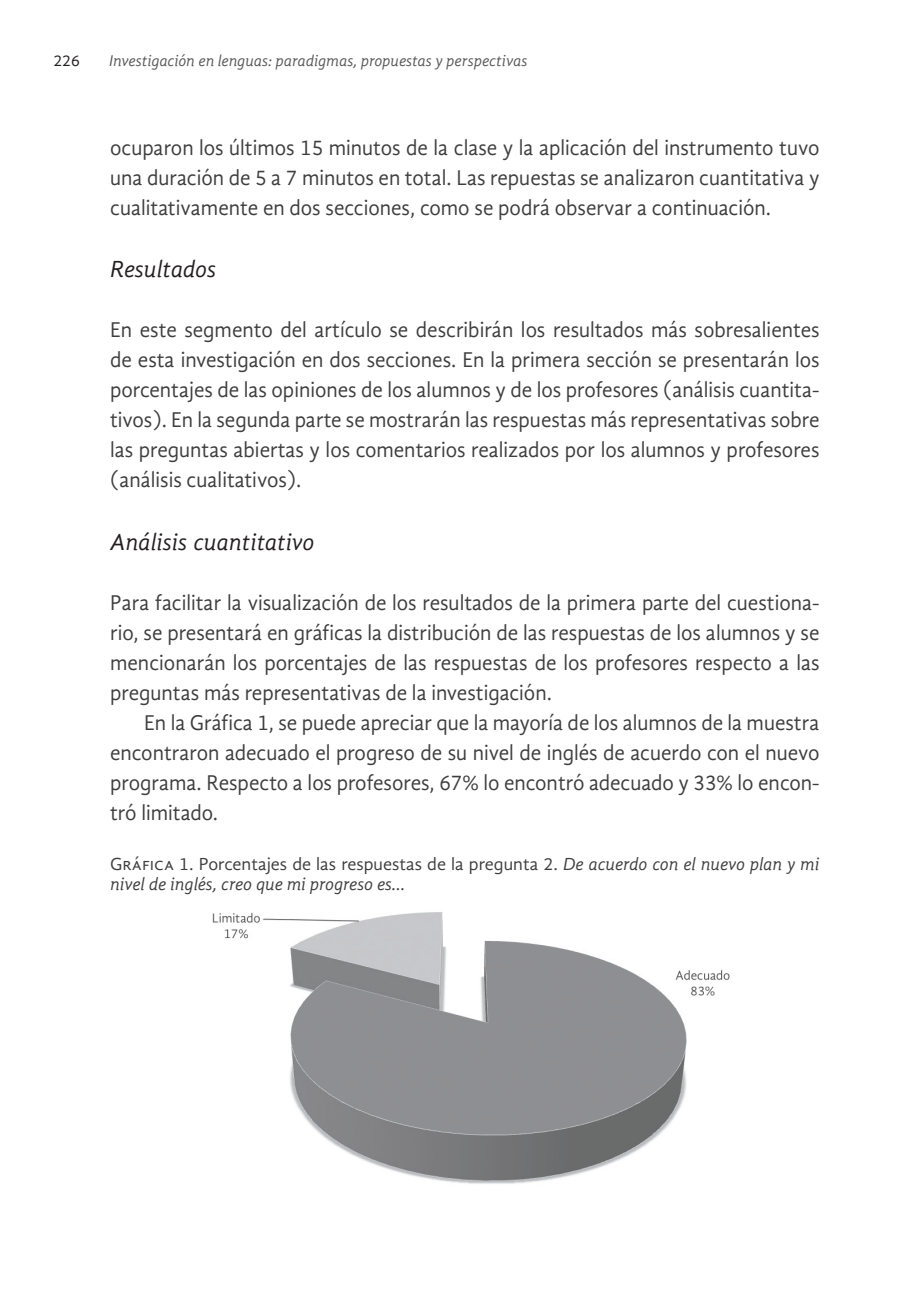
<style>
.page{position:relative;width:907px;height:1298px;background:#fff}
.page>*{position:absolute;margin:0;border:0;box-sizing:border-box;transform-origin:0 0}
._02_Subtítulo_artícu{font:italic 24px "Gandhi Sans";color:#231f20}
._01_TEXTO{font:22px/30px "Gandhi Sans";color:#3e3e3f;text-align:justify;scale:.95 1}
._05_Nota_a_pie{font:italic 18px/20px "Gandhi Sans";color:#3e3e3f}
.t1{font:italic 16px "Gandhi Sans";color:#57585a}
.t2{font:16px "Gandhi Sans";color:#231f20}
.s1{font-style:normal}
</style>
<div class="page">
<img style="left:212px;top:912px;width:518px;height:272px">
<p class="t2" style="left:53px;top:52px;width:28px">226</p>
<p class="t1" style="left:109px;top:52px;width:419px">Investigación en lenguas: paradigmas, propuestas y perspectivas</p>
<p class="_01_TEXTO" style="left:110px;top:133px;width:748px">ocuparon los últimos 15 minutos de la clase y la aplicación del instrumento tuvo una duración de 5 a 7 minutos en total. Las repuestas se analizaron cuantitativa y cualitativamente en dos secciones, como se podrá observar a continuación.</p>
<p class="_02_Subtítulo_artícu" style="left:110px;top:255px;width:107px">Resultados</p>
<p class="_01_TEXTO" style="left:110px;top:315px;width:748px">En este segmento del artículo se describirán los resultados más sobresalientes de esta investigación en dos secciones. En la primera sección se presentarán los porcentajes de las opiniones de los alumnos y de los profesores (análisis cuantita&shy;tivos). En la segunda parte se mostrarán las respuestas más representativas sobre las preguntas abiertas y los comentarios realizados por los alumnos y profesores (análisis cualitativos).</p>
<p class="_02_Subtítulo_artícu" style="left:110px;top:527px;width:205px">Análisis cuantitativo</p>
<p class="_01_TEXTO" style="left:110px;top:587px;width:748px">Para facilitar la visualización de los resultados de la primera parte del cuestiona&shy;rio, se presentará en gráficas la distribución de las respuestas de los alumnos y se mencionarán los porcentajes de las respuestas de los profesores respecto a las preguntas más representativas de la investigación.</p>
<p class="_01_TEXTO" style="left:110px;top:707px;width:747px;text-indent:34px">En la Gráfica 1, se puede apreciar que la mayoría de los alumnos de la muestra encontraron adecuado el progreso de su nivel de inglés de acuerdo con el nuevo programa. Respecto a los profesores, 67% lo encontró adecuado y 33% lo encon&shy;tró limitado.</p>
<p class="_05_Nota_a_pie" style="left:110px;top:853px;width:710px"><span class="s1">Gráfica 1. Porcentajes de las respuestas de la pregunta 2.</span> De acuerdo con el nuevo plan y mi nivel de inglés, creo que mi progreso es…</p>
</div>
